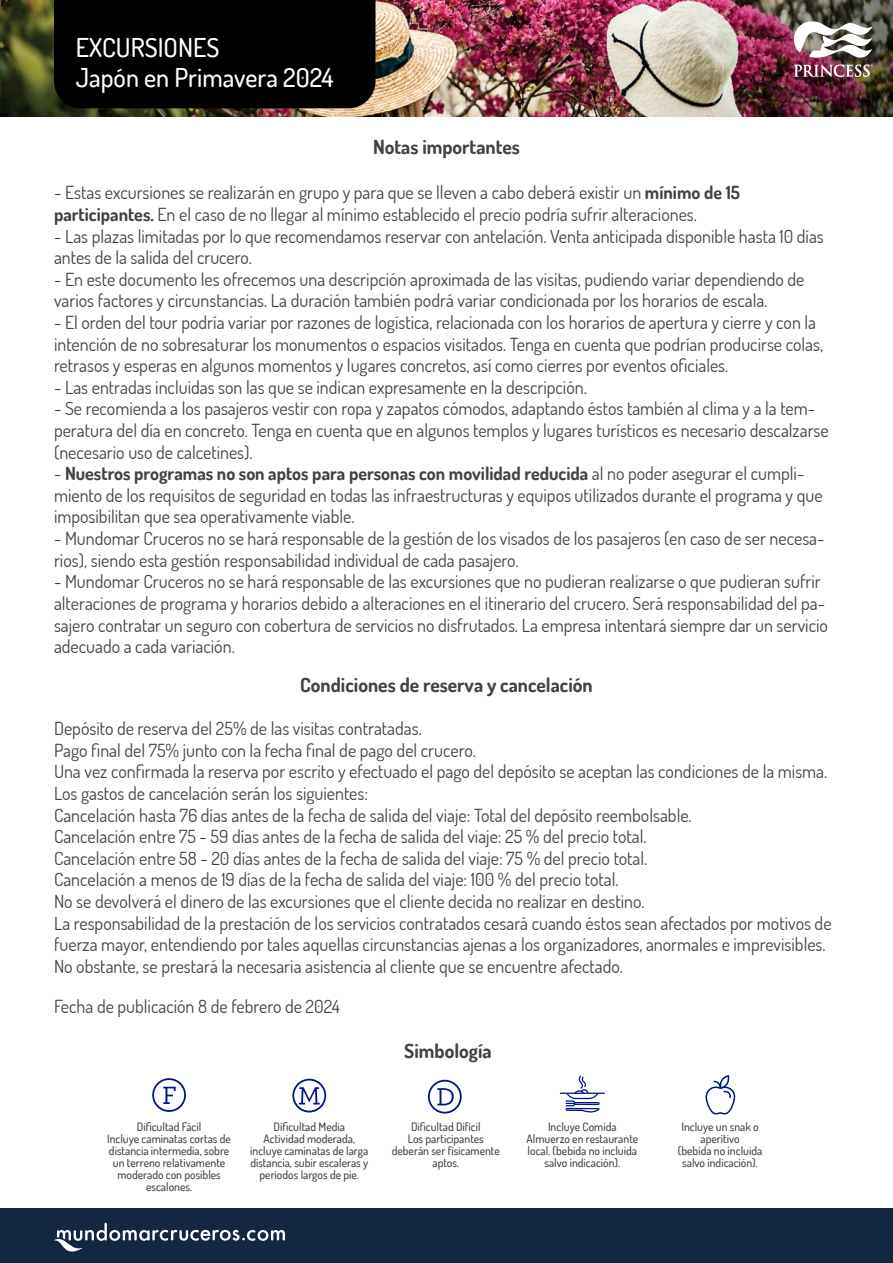
<style>
.page{position:relative;width:893px;height:1263px;background:#fff}
.page>*{position:absolute;margin:0;border:0;box-sizing:border-box;transform-origin:0 0}
.t1{font:500 25.95px/30px "Dosis";color:#fff}
.t2{font:700 19.5px "Dosis";color:#424340}
.t3{font:18px/21.6px "Dosis";color:#424340}
.t4{font:500 11.55px/12px "Dosis";color:#424340;text-align:center}
.s1{font-weight:700}
</style>
<div class="page">
<div style="left:0;top:1209px;width:893px;height:54px;background:#142740"></div>
<svg style="left:560px;top:1075px;width:45px;height:37px"></svg>
<svg style="left:428px;top:1080px;width:34px;height:33px"></svg>
<svg style="left:292px;top:1079px;width:34px;height:33px"></svg>
<svg style="left:152px;top:1078px;width:34px;height:34px"></svg>
<svg style="left:705px;top:1075px;width:30px;height:40px"></svg>
<svg style="left:54px;top:1223px;width:231px;height:29px"></svg>
<img style="left:0;top:0;width:710px;height:117px">
<img style="left:710px;top:0;width:183px;height:117px">
<div style="left:54px;top:0;width:321px;height:108px;background:#000"></div>
<img style="left:794px;top:21px;width:79px;height:56px">
<h1 class="t1" style="left:76px;top:31px;width:259px">EXCURSIONES<br>Japón en Primavera 2024</h1>
<p class="t2" style="left:373px;top:135px;width:148px">Notas importantes</p>
<p class="t3" style="left:54px;top:182px;width:687px">- Estas excursiones se realizarán en grupo y para que se lleven a cabo deberá existir un <span class="s1">mínimo de 15 participantes.</span> En el caso de no llegar al mínimo establecido el precio podría sufrir alteraciones.</p>
<p class="t3" style="left:54px;top:225px;width:771px">- Las plazas limitadas por lo que recomendamos reservar con antelación. Venta anticipada disponible hasta 10 días antes de la salida del crucero.</p>
<p class="t3" style="left:54px;top:268px;width:752px">- En este documento les ofrecemos una descripción aproximada de las visitas, pudiendo variar dependiendo de varios factores y circunstancias. La duración también podrá variar condicionada por los horarios de escala.</p>
<p class="t3" style="left:54px;top:311px;width:771px">- El orden del tour podría variar por razones de logística, relacionada con los horarios de apertura y cierre y con la intención de no sobresaturar los monumentos o espacios visitados. Tenga en cuenta que podrían producirse colas, retrasos y esperas en algunos momentos y lugares concretos, así como cierres por eventos oficiales.</p>
<p class="t3" style="left:54px;top:376px;width:534px">- Las entradas incluidas son las que se indican expresamente en la descripción.</p>
<p class="t3" style="left:54px;top:398px;width:776px">- Se recomienda a los pasajeros vestir con ropa y zapatos cómodos, adaptando éstos también al clima y a la tem&shy;peratura del día en concreto. Tenga en cuenta que en algunos templos y lugares turísticos es necesario descalzarse (necesario uso de calcetines).</p>
<p class="t3" style="left:54px;top:462px;width:770px">- <span class="s1">Nuestros programas no son aptos para personas con movilidad reducida</span> al no poder asegurar el cumpli&shy;miento de los requisitos de seguridad en todas las infraestructuras y equipos utilizados durante el programa y que imposibilitan que sea operativamente viable.</p>
<p class="t3" style="left:54px;top:527px;width:772px">- Mundomar Cruceros no se hará responsable de la gestión de los visados de los pasajeros (en caso de ser necesa&shy;rios), siendo esta gestión responsabilidad individual de cada pasajero.</p>
<p class="t3" style="left:54px;top:570px;width:775px">- Mundomar Cruceros no se hará responsable de las excursiones que no pudieran realizarse o que pudieran sufrir alteraciones de programa y horarios debido a alteraciones en el itinerario del crucero. Será responsabilidad del pa&shy;sajero contratar un seguro con cobertura de servicios no disfrutados. La empresa intentará siempre dar un servicio adecuado a cada variación.</p>
<p class="t2" style="left:300px;top:672px;width:294px">Condiciones de reserva y cancelación</p>
<p class="t3" style="left:54px;top:717px;width:779px">Depósito de reserva del 25% de las visitas contratadas.<br>Pago final del 75% junto con la fecha final de pago del crucero.<br>Una vez confirmada la reserva por escrito y efectuado el pago del depósito se aceptan las condiciones de la misma.<br>Los gastos de cancelación serán los siguientes:<br>Cancelación hasta 76 días antes de la fecha de salida del viaje: Total del depósito reembolsable.<br>Cancelación entre 75 - 59 días antes de la fecha de salida del viaje: 25 % del precio total.<br>Cancelación entre 58 - 20 días antes de la fecha de salida del viaje: 75 % del precio total.<br>Cancelación a menos de 19 días de la fecha de salida del viaje: 100 % del precio total.<br>No se devolverá el dinero de las excursiones que el cliente decida no realizar en destino.<br>La responsabilidad de la prestación de los servicios contratados cesará cuando éstos sean afectados por motivos de fuerza mayor, entendiendo por tales aquellas circunstancias ajenas a los organizadores, anormales e imprevisibles.<br>No obstante, se prestará la necesaria asistencia al cliente que se encuentre afectado.</p>
<p class="t3" style="left:54px;top:995px;width:287px">Fecha de publicación 8 de febrero de 2024</p>
<p class="t2" style="left:404px;top:1038px;width:89px">Simbología</p>
<p class="t4" style="left:107px;top:1120px;width:125px">Dificultad Fácil<br>Incluye caminatas cortas de distancia intermedia, sobre un terreno relativamente moderado con posibles escalones.</p>
<p class="t4" style="left:392px;top:1120px;width:110px">Dificultad Difícil<br>Los participantes deberán ser físicamente aptos.</p>
<p class="t4" style="left:526px;top:1120px;width:113px">Incluye Comida<br>Almuerzo en restaurante local. (bebida no incluida salvo indicación).</p>
<p class="t4" style="left:250px;top:1121px;width:120px">Dificultad Media<br>Actividad moderada, incluye caminatas de larga distancia, subir escaleras y periodos largos de pie.</p>
<p class="t4" style="left:678px;top:1120px;width:86px">Incluye un snak o aperitivo<br>(bebida no incluida salvo indicación).</p>
</div>
